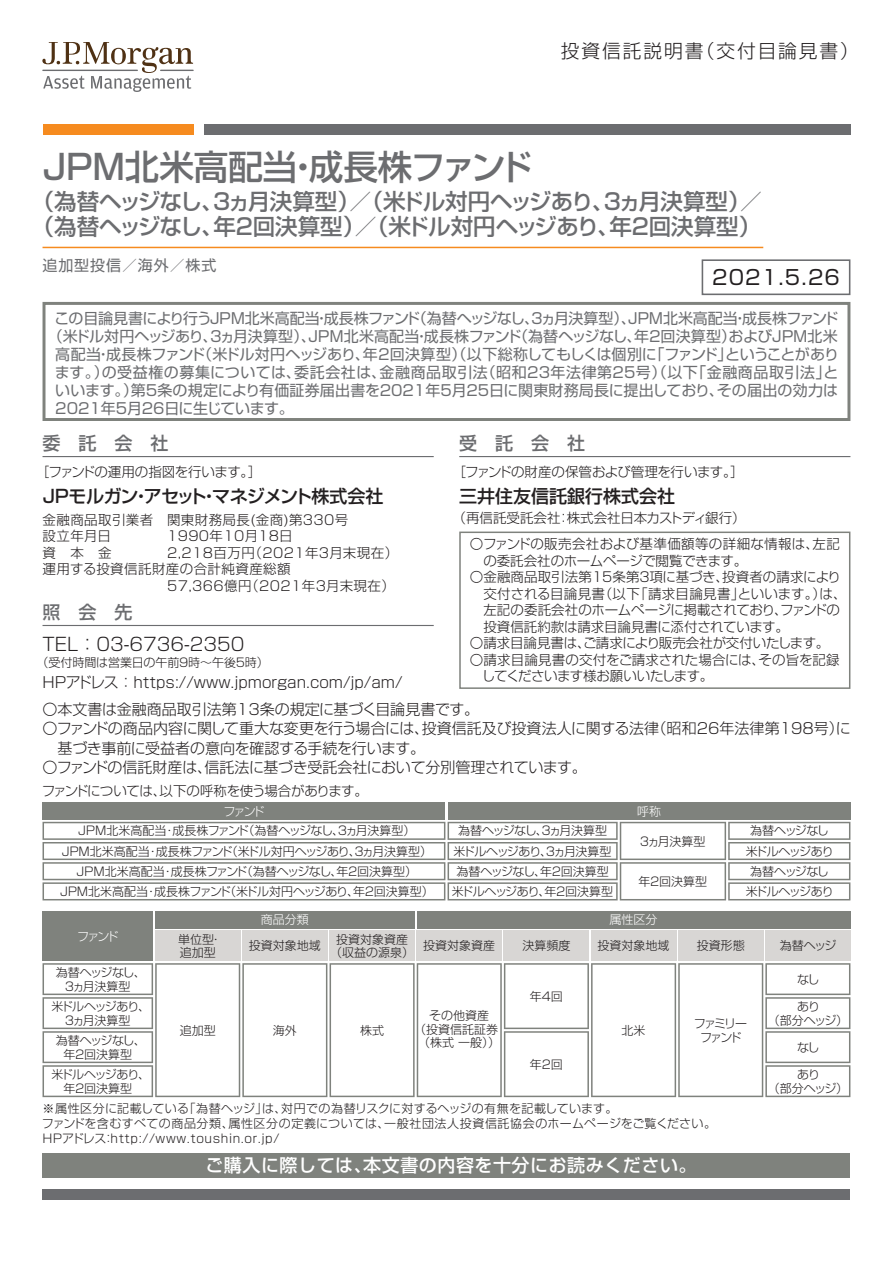
<style>
.page{position:relative;width:893px;height:1263px;background:#fff}
.page>*{position:absolute;margin:0;border:0;box-sizing:border-box;transform-origin:0 0}
.t1{font:500 34.5px "Shin Go Pr 5";color:#6c6d70}
.t2{font:500 22.5px/25.5px "Shin Go Pr 5";letter-spacing:-.03em;color:#6c6d70}
.t3{font:20.25px "Shin Go Pr 5";letter-spacing:.06em;color:#231f20}
.t4{font:300 18.75px "Shin Go Pr 5";letter-spacing:.1em;color:#231f20}
.t5{font:500 18px "Shin Go Pr 5";letter-spacing:.03em;color:#fff}
.t6{font:500 18px "Shin Go Pr 5";letter-spacing:-.055em;color:#231f20}
.t7{font:500 18px "Shin Go Pr 5";color:#6c6d70}
.t8{font:300 18px "Shin Go Pr 5";color:#231f20}
.t9{font:500 18px "Shin Go Pr 5";color:#231f20}
.t10{font:300 15px "Shin Go Pr 5";color:#231f20}
.t11{font:15px "Shin Go Pr 5";letter-spacing:-.04em;color:#6c6d70}
.t12{font:15px "Shin Go Pr 5";color:#6c6d70}
.t13{font:15px "Shin Go Pr 5";letter-spacing:-.03em;color:#6c6d70}
.t14{font:15px "Shin Go Pr 5";letter-spacing:.035em;color:#6c6d70}
.t15{font:300 15px "Shin Go Pr 5";letter-spacing:-.02em;color:#231f20}
.t16{font:300 15px "Shin Go Pr 5";letter-spacing:-.03em;color:#231f20}
.t17{font:15px "Shin Go Pr 5";letter-spacing:.06em;color:#6c6d70}
.t18{font:300 13.5px/26.4px "Shin Go Pr 5";color:#231f20}
.t19{font:300 13.5px/16.5px "Shin Go Pr 5";letter-spacing:.03em;color:#231f20}
.t20{font:300 13.5px "Shin Go Pr 5";letter-spacing:-.03em;color:#231f20}
.t21{font:300 13.5px "Shin Go Pr 5";letter-spacing:.02em;color:#231f20}
.t22{font:300 13.5px "Shin Go Pr 5";letter-spacing:-.02em;color:#231f20}
.t23{font:300 13.5px "Shin Go Pr 5";letter-spacing:-.035em;color:#231f20}
.t24{font:300 13.5px "Shin Go Pr 5";letter-spacing:-.025em;color:#231f20}
.t25{font:300 13.5px "Shin Go Pr 5";letter-spacing:-.04em;color:#231f20}
.t26{font:300 12px/15px "Shin Go Pr 5";letter-spacing:.03em;color:#231f20}
.t27{font:300 12px/20.2px "Shin Go Pr 5";letter-spacing:-.03em;color:#231f20;text-align:center}
.t28{font:300 12px/13.5px "Shin Go Pr 5";color:#231f20;text-align:center}
.t29{font:300 12px/20.2px "Shin Go Pr 5";letter-spacing:-.045em;color:#231f20;text-align:center}
.t30{font:300 12px/20.2px "Shin Go Pr 5";letter-spacing:-.095em;color:#231f20;text-align:center}
.t31{font:300 12px/13.5px "Shin Go Pr 5";letter-spacing:-.065em;color:#231f20}
.t32{font:300 12px "Shin Go Pr 5";letter-spacing:-.02em;color:#231f20}
.t33{font:300 12px "Shin Go Pr 5";color:#fff}
.t34{font:300 12px/13.5px "Shin Go Pr 5";letter-spacing:-.155em;color:#231f20;text-align:center}
</style>
<div class="page">
<hr style="left:160px;top:70px;width:34px;height:1px;background:#6c6d70">
<svg style="left:42px;top:42px;width:151px;height:50px"></svg>
<div style="left:43px;top:124px;width:150px;height:11px;background:#f68b1f"></div>
<div style="left:204px;top:124px;width:646px;height:11px;background:#6c6d70"></div>
<div style="left:43px;top:1189px;width:807px;height:11px;background:#6c6d70"></div>
<hr style="left:43px;top:247px;width:720px;height:1px;background:#f68b1f">
<div style="left:702px;top:259px;width:148px;height:36px;border:2px solid #6c6d70"></div>
<div style="left:43px;top:302px;width:807px;height:119px;border:3px solid #7f827d"></div>
<hr style="left:43px;top:456px;width:391px;height:1px;background:#6c6d70">
<hr style="left:43px;top:625px;width:391px;height:1px;background:#6c6d70">
<hr style="left:459px;top:456px;width:391px;height:1px;background:#6c6d70">
<div style="left:459px;top:531px;width:391px;height:158px;border:2px solid #7f827d"></div>
<div style="left:43px;top:803px;width:402px;height:17px;background:#7f827d"></div>
<div style="left:448px;top:803px;width:402px;height:17px;background:#7f827d"></div>
<svg style="left:43px;top:822px;width:807px;height:78px"></svg>
<div style="left:43px;top:911px;width:110px;height:50px;background:#7f827d"></div>
<div style="left:155px;top:911px;width:260px;height:17px;background:#7f827d"></div>
<div style="left:417px;top:911px;width:433px;height:17px;background:#7f827d"></div>
<div style="left:155px;top:930px;width:85px;height:31px;background:#d8d6d4"></div>
<div style="left:242px;top:930px;width:85px;height:31px;background:#d8d6d4"></div>
<div style="left:417px;top:930px;width:85px;height:31px;background:#d8d6d4"></div>
<div style="left:330px;top:930px;width:85px;height:31px;background:#d8d6d4"></div>
<div style="left:504px;top:930px;width:85px;height:31px;background:#d8d6d4"></div>
<div style="left:591px;top:930px;width:85px;height:31px;background:#d8d6d4"></div>
<div style="left:678px;top:930px;width:85px;height:31px;background:#d8d6d4"></div>
<div style="left:765px;top:930px;width:85px;height:31px;background:#d8d6d4"></div>
<svg style="left:43px;top:963px;width:807px;height:134px"></svg>
<div style="left:43px;top:1153px;width:807px;height:25px;background:#7f827d"></div>
<h3 class="t4" style="left:561px;top:35px;width:299px">投資信託説明書（交付目論見書）</h3>
<h1 class="t1" style="left:43px;top:138px;width:492px">JPM北米高配当・成長株ファンド</h1>
<h2 class="t2" style="left:32px;top:186px;width:732px">（為替ヘッジなし、３ヵ月決算型）／（米ドル対円ヘッジあり、３ヵ月決算型）／（為替ヘッジなし、年２回決算型）／（米ドル対円ヘッジあり、年２回決算型）</h2>
<h3 class="t3" style="left:712px;top:261px;width:129px">2021.5.26</h3>
<p class="t11" style="left:55px;top:306px;width:785px">この目論見書により行うＪＰＭ北米高配当・成長株ファンド（為替ヘッジなし、３ヵ月決算型）、ＪＰＭ北米高配当・成長株ファンド</p>
<p class="t13" style="left:48px;top:324px;width:792px">（米ドル対円ヘッジあり、３ヵ月決算型）、ＪＰＭ北米高配当・成長株ファンド（為替ヘッジなし、年２回決算型）およびＪＰＭ北米</p>
<p class="t11" style="left:55px;top:342px;width:785px">高配当・成長株ファンド（米ドル対円ヘッジあり、年２回決算型）（以下総称してもしくは個別に「ファンド」ということがあり</p>
<p class="t14" style="left:55px;top:360px;width:785px">ます。）の受益権の募集については、委託会社は、金融商品取引法（昭和23年法律第25号）（以下「金融商品取引法」と</p>
<p class="t12" style="left:55px;top:378px;width:784px">いいます。）第５条の規定により有価証券届出書を2021年5月25日に関東財務局長に提出しており、その届出の効力は</p>
<p class="t12" style="left:55px;top:396px;width:240px">2021年5月26日に生じています。</p>
<h3 class="t7" style="left:43px;top:428px;width:127px">委　託　会　社</h3>
<p class="t20" style="left:36px;top:461px;width:227px">［ファンドの運用の指図を行います。］</p>
<h3 class="t6" style="left:40px;top:481px;width:345px">ＪＰモルガン・アセット・マネジメント株式会社</h3>
<p class="t19" style="left:43px;top:510px;width:307px">金融商品取引業者 関東財務局長(金商)第330号設立年月日</p>
<p class="t17" style="left:43px;top:253px;width:176px">追加型投信／海外／株式</p>
<h3 class="t7" style="left:459px;top:428px;width:127px">受　託　会　社</h3>
<p class="t20" style="left:452px;top:461px;width:293px">［ファンドの財産の保管および管理を行います。］</p>
<h3 class="t9" style="left:459px;top:481px;width:217px">三井住友信託銀行株式会社</h3>
<p class="t18" style="left:470px;top:503px;width:371px;text-indent:-17px">（再信託受託会社：株式会社日本カストディ銀行）<br>〇ファンドの販売会社および基準価額等の詳細な情報は、左記</p>
<p class="t24" style="left:483px;top:550px;width:265px">の委託会社のホームページで閲覧できます。</p>
<p class="t18" style="left:470px;top:563px;width:373px">〇金融商品取引法第15条第３項に基づき、投資者の請求により</p>
<p class="t21" style="left:483px;top:583px;width:365px">交付される目論見書（以下「請求目論見書」といいます。）は、</p>
<p class="t22" style="left:483px;top:599px;width:358px">左記の委託会社のホームページに掲載されており、ファンドの</p>
<p class="t18" style="left:483px;top:612px;width:307px">投資信託約款は請求目論見書に添付されています。</p>
<p class="t18" style="left:470px;top:629px;width:361px">〇請求目論見書は、ご請求により販売会社が交付いたします。</p>
<p class="t18" style="left:470px;top:645px;width:371px">〇請求目論見書の交付をご請求された場合には、その旨を記録</p>
<p class="t25" style="left:482px;top:665px;width:233px">してくださいます様お願いいたします。</p>
<p class="t10" style="left:43px;top:697px;width:438px">〇本文書は金融商品取引法第13条の規定に基づく目論見書です。</p>
<p class="t10" style="left:43px;top:716px;width:810px">〇ファンドの商品内容に関して重大な変更を行う場合には、投資信託及び投資法人に関する法律（昭和26年法律第198号）に</p>
<p class="t16" style="left:58px;top:736px;width:369px">基づき事前に受益者の意向を確認する手続を行います。</p>
<p class="t15" style="left:43px;top:755px;width:546px">〇ファンドの信託財産は、信託法に基づき受託会社において分別管理されています。</p>
<p class="t33" style="left:223px;top:801px;width:43px">ファンド</p>
<p class="t27" style="left:58px;top:820px;width:377px">ＪＰＭ北米高配当・成長株ファンド（為替ヘッジなし、３ヵ月決算型）<br>ＪＰＭ北米高配当・成長株ファンド（米ドル対円ヘッジあり、３ヵ月決算型）ＪＰＭ北米高配当・成長株ファンド（為替ヘッジなし、年２回決算型）<br>ＪＰＭ北米高配当・成長株ファンド（米ドル対円ヘッジあり、年２回決算型）</p>
<p class="t19" style="left:167px;top:526px;width:127px">1990年10月18日</p>
<p class="t18" style="left:43px;top:538px;width:71px">資　本　金</p>
<p class="t19" style="left:167px;top:543px;width:233px">2,218百万円（2021年3月末現在）</p>
<p class="t19" style="left:43px;top:559px;width:250px">運用する投資信託財産の合計純資産総額</p>
<p class="t19" style="left:167px;top:576px;width:229px">57,366億円（2021年3月末現在）</p>
<h3 class="t7" style="left:43px;top:597px;width:91px">照　会　先</h3>
<h3 class="t8" style="left:43px;top:629px;width:203px">TEL：03-6736-2350</h3>
<p class="t32" style="left:37px;top:653px;width:234px">（受付時間は営業日の午前９時〜午後５時）</p>
<p class="t10" style="left:43px;top:670px;width:362px">HPアドレス：https://www.jpmorgan.com/jp/am/</p>
<p class="t23" style="left:42px;top:780px;width:327px">ファンドについては、以下の呼称を使う場合があります。</p>
<p class="t33" style="left:637px;top:801px;width:25px">呼称</p>
<p class="t29" style="left:452px;top:820px;width:163px">為替ヘッジなし、３ヵ月決算型米ドルヘッジあり、３ヵ月決算型為替ヘッジなし、年２回決算型米ドルヘッジあり、年２回決算型</p>
<p class="t28" style="left:639px;top:833px;width:69px">３ヵ月決算型</p>
<p class="t30" style="left:746px;top:820px;width:89px">為替ヘッジなし米ドルヘッジあり為替ヘッジなし米ドルヘッジあり</p>
<p class="t28" style="left:639px;top:873px;width:70px">年２回決算型</p>
<p class="t33" style="left:77px;top:926px;width:43px">ファンド</p>
<p class="t29" style="left:63px;top:964px;width:84px;line-height:13.5px;text-align:left;text-indent:-8px">為替ヘッジなし、<br>３ヵ月決算型</p>
<p class="t31" style="left:63px;top:998px;width:88px;text-indent:-12px">米ドルヘッジあり、<br>３ヵ月決算型</p>
<p class="t29" style="left:56px;top:1032px;width:91px;line-height:13.5px">為替ヘッジなし、年２回決算型</p>
<p class="t31" style="left:51px;top:1066px;width:100px;text-align:center">米ドルヘッジあり、年２回決算型</p>
<p class="t33" style="left:261px;top:910px;width:49px">商品分類</p>
<p class="t33" style="left:609px;top:910px;width:49px">属性区分</p>
<p class="t28" style="left:178px;top:931px;width:45px;text-align:left">単位型・追加型</p>
<p class="t28" style="left:249px;top:938px;width:73px">投資対象地域</p>
<p class="t28" style="left:423px;top:938px;width:73px">投資対象資産</p>
<p class="t28" style="left:330px;top:931px;width:85px">投資対象資産（収益の源泉）</p>
<p class="t28" style="left:180px;top:1022px;width:37px">追加型</p>
<p class="t28" style="left:273px;top:1022px;width:25px">海外</p>
<p class="t28" style="left:360px;top:1022px;width:25px">株式</p>
<p class="t28" style="left:414px;top:1008px;width:88px">その他資産<br>（投資信託証券（株式 一般））</p>
<p class="t28" style="left:522px;top:938px;width:49px">決算頻度</p>
<p class="t28" style="left:598px;top:938px;width:73px">投資対象地域</p>
<p class="t28" style="left:530px;top:988px;width:35px">年4回</p>
<p class="t28" style="left:530px;top:1056px;width:35px">年2回</p>
<p class="t28" style="left:622px;top:1022px;width:25px">北米</p>
<p class="t28" style="left:697px;top:938px;width:49px">投資形態</p>
<p class="t34" style="left:694px;top:1015px;width:55px">ファミリーファンド</p>
<p class="t26" style="left:41px;top:1100px;width:676px">※属性区分に記載している「為替ヘッジ」は、対円での為替リスクに対するヘッジの有無を記載しています。<br>ファンドを含むすべての商品分類、属性区分の定義については、一般社団法人投資信託協会のホームページをご覧ください。<br>ＨＰアドレス：http://www.toushin.or.jp/</p>
<h3 class="t5" style="left:205px;top:1151px;width:493px">ご購入に際しては、本文書の内容を十分にお読みください。</h3>
<p class="t28" style="left:780px;top:938px;width:58px">為替ヘッジ</p>
<p class="t28" style="left:797px;top:971px;width:24px">なし</p>
<p class="t28" style="left:768px;top:998px;width:82px">あり<br>（部分ヘッジ）</p>
<p class="t28" style="left:797px;top:1039px;width:24px">なし</p>
<p class="t28" style="left:768px;top:1066px;width:82px">あり<br>（部分ヘッジ）</p>
</div>
